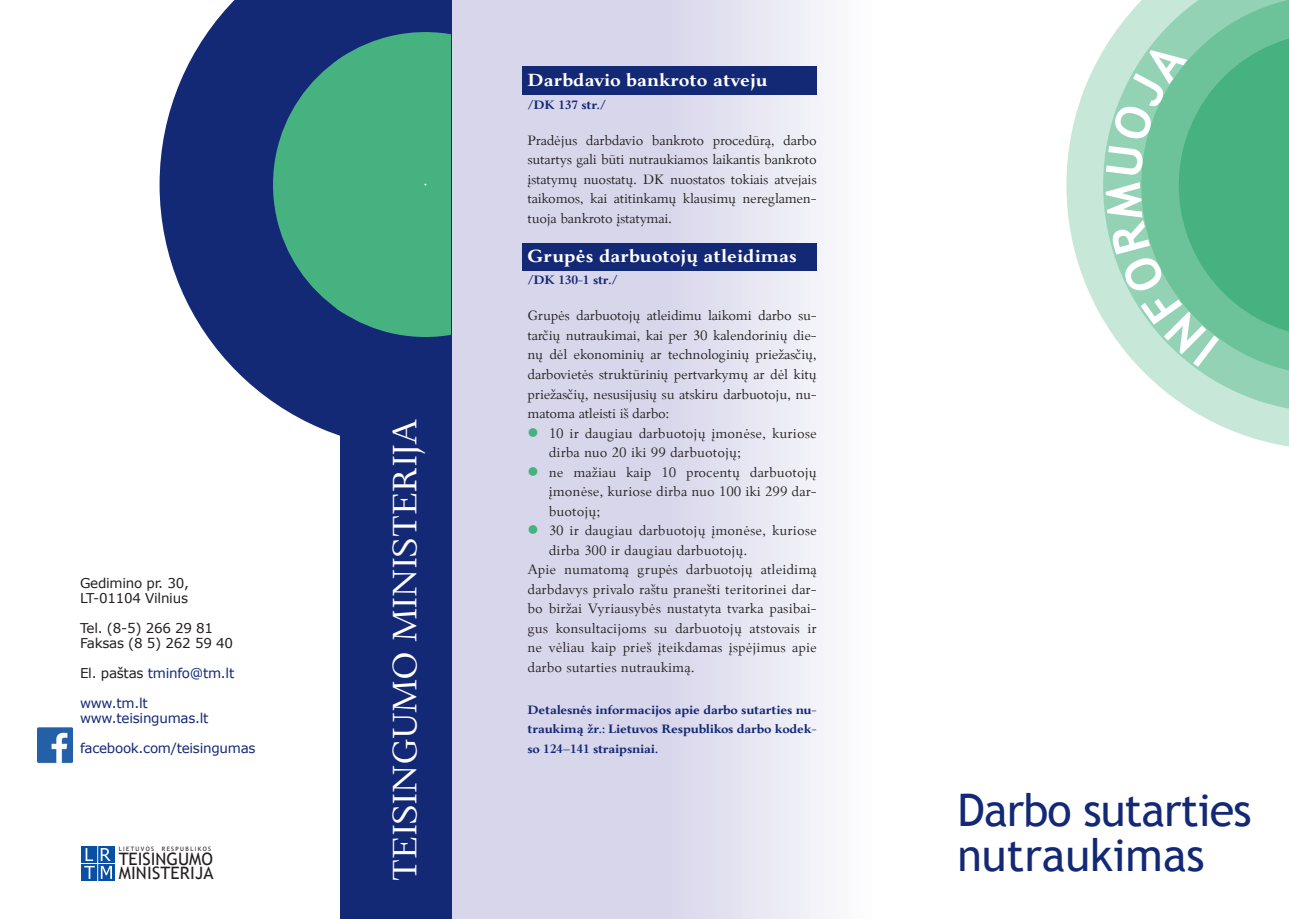
<style>
.page{position:relative;width:1289px;height:919px;background:#fff}
.page>*{position:absolute;margin:0;border:0;box-sizing:border-box;transform-origin:0 0}
.pavadinimas{font:45px/45px "Trebuchet MS";letter-spacing:-.02em;color:#142975}
.tekstas{font:37.5px "Palemonas";letter-spacing:-.02em;color:#fff}
.klausimas_baltas{font:700 19.5px "Palemonas";color:#fff}
.pavadinimas-2{font:17.1px "Trebuchet MS";letter-spacing:.01em;color:#231f20}
.tekstas-2{font:15px/19.5px "Palemonas";color:#231f20;text-align:justify}
.kodekas{font:700 13.5px/19.5px "Palemonas";letter-spacing:-.02em;color:#142975;text-align:justify}
.t1{font:13.5px "Verdana";letter-spacing:-.02em;color:#142975}
.t2{font:13.5px "Verdana";letter-spacing:-.02em;color:#231f20}
.pavadinimas-3{font:6px "Trebuchet MS";letter-spacing:.23em;color:#231f20}
.s1{color:#231f20}
.s2{color:#46b27f}
</style>
<div class="page">
<div style="left:451px;top:0;width:450px;height:918px;background:linear-gradient(to right,#cdcae5,#f8f8fb)"></div>
<svg style="left:1066px;top:51px;width:222px;height:396px"></svg>
<svg style="left:1103px;top:1px;width:185px;height:411px"></svg>
<svg style="left:1141px;top:0;width:147px;height:375px;background:#98d4b8"></svg>
<svg style="left:1105px;top:33px;width:183px;height:334px;background:#7bc8a3"></svg>
<div style="left:522px;top:243px;width:294px;height:27px;background:#142975"></div>
<div style="left:522px;top:66px;width:294px;height:28px;background:#142975"></div>
<svg style="left:159px;top:0;width:181px;height:436px;fill:#142975"></svg>
<svg style="left:273px;top:32px;width:63px;height:305px;background:#30767a"></svg>
<div style="left:340px;top:0;width:111px;height:918px;background:#142975"></div>
<div style="left:82px;top:846px;width:33px;height:34px;background:#0850a3"></div>
<svg style="left:84px;top:848px;width:28px;height:30px"></svg>
<hr style="left:97px;top:845px;width:1px;height:36px;background:#fff">
<hr style="left:80px;top:863px;width:36px;height:1px;background:#fff">
<img style="left:38px;top:727px;width:34px;height:36px">
<div style="left:336px;top:32px;width:115px;height:305px;background:#46b27f"></div>
<p class="t2" style="left:80px;top:574px;width:110px">Gedimino pr. 30,</p>
<p class="t2" style="left:80px;top:589px;width:109px">LT-01104 Vilnius</p>
<p class="t2" style="left:80px;top:619px;width:135px">Tel. (8-5) 266 29 81</p>
<p class="t2" style="left:80px;top:634px;width:154px">Faksas (8 5) 262 59 40</p>
<p class="t1" style="left:80px;top:664px;width:156px"><span class="s1">El. paštas</span> tminfo@tm.lt</p>
<p class="t1" style="left:80px;top:694px;width:69px">www.tm.lt</p>
<p class="t1" style="left:80px;top:709px;width:130px">www.teisingumas.lt</p>
<p class="t1" style="left:80px;top:739px;width:177px">facebook.com/teisingumas</p>
<p class="pavadinimas-3" style="left:119px;top:845px;width:37px">LIETUVOS</p>
<p class="pavadinimas-3" style="left:162px;top:845px;width:51px">RESPUBLIKOS</p>
<p class="pavadinimas-2" style="left:119px;top:849px;width:96px">TEISINGUMO</p>
<p class="pavadinimas-2" style="left:119px;top:863px;width:96px">MINISTERIJA</p>
<p class="tekstas" style="left:380px;top:882px;width:465px;rotate:-90deg">TEISINGUMO MINISTERIJA</p>
<p class="klausimas_baltas" style="left:527px;top:67px;width:241px">Darbdavio bankroto atveju</p>
<p class="kodekas" style="left:527px;top:94px;width:80px">/DK 137 str./</p>
<p class="tekstas-2" style="left:527px;top:130px;width:291px">Pradėjus darbdavio bankroto procedūrą, darbo sutartys gali būti nutraukiamos laikantis bankroto įstatymų nuostatų. DK nuostatos tokiais atvejais taikomos, kai atitinkamų klausimų nereglamen&shy;tuoja bankroto įstatymai.</p>
<p class="klausimas_baltas" style="left:527px;top:243px;width:271px">Grupės darbuotojų atleidimas</p>
<p class="kodekas" style="left:527px;top:270px;width:92px">/DK 130-1 str./</p>
<p class="tekstas-2" style="left:527px;top:305px;width:291px">Grupės darbuotojų atleidimu laikomi darbo su&shy;tarčių nutraukimai, kai per 30 kalendorinių die&shy;nų dėl ekonominių ar technologinių priežasčių, darbovietės struktūrinių pertvarkymų ar dėl kitų priežasčių, nesusijusių su atskiru darbuotoju, nu&shy;matoma atleisti iš darbo:</p>
<p class="tekstas-2" style="left:549px;top:422px;width:269px;text-indent:-21px"><span class="s2">●</span> 10 ir daugiau darbuotojų įmonėse, kuriose dirba nuo 20 iki 99 darbuotojų;</p>
<p class="tekstas-2" style="left:549px;top:461px;width:269px;text-indent:-21px"><span class="s2">●</span> ne mažiau kaip 10 procentų darbuotojų įmonėse, kuriose dirba nuo 100 iki 299 dar&shy;buotojų;</p>
<p class="tekstas-2" style="left:549px;top:520px;width:269px;text-indent:-21px"><span class="s2">●</span> 30 ir daugiau darbuotojų įmonėse, kuriose dirba 300 ir daugiau darbuotojų.</p>
<p class="tekstas-2" style="left:527px;top:559px;width:291px">Apie numatomą grupės darbuotojų atleidimą darbdavys privalo raštu pranešti teritorinei dar&shy;bo biržai Vyriausybės nustatyta tvarka pasibai&shy;gus konsultacijoms su darbuotojų atstovais ir ne vėliau kaip prieš įteikdamas įspėjimus apie darbo sutarties nutraukimą.</p>
<p class="kodekas" style="left:527px;top:699px;width:291px">Detalesnės informacijos apie darbo sutarties nu&shy;traukimą žr.: Lietuvos Respublikos darbo kodek&shy;so 124–141 straipsniai.</p>
<p class="pavadinimas" style="left:957px;top:787px;width:296px">Darbo sutarties nutraukimas</p>
</div>
